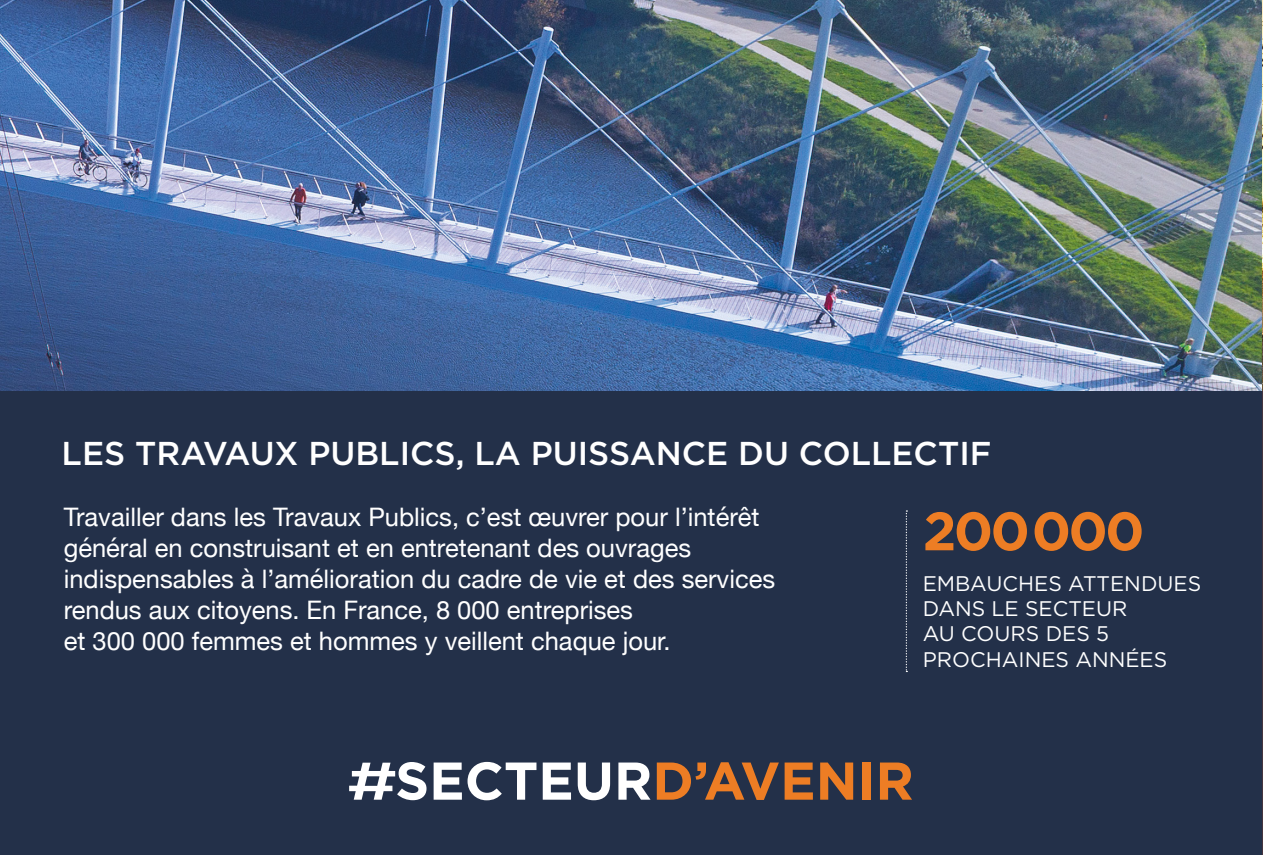
<style>
.page{position:relative;width:1263px;height:855px;background:#fff}
.page>*{position:absolute;margin:0;border:0;box-sizing:border-box;transform-origin:0 0}
.t1{font:700 54px "Gotham";letter-spacing:-.05em;color:#ed7d24}
.t2{font:700 53.1px "Gotham";color:#ed7d24}
.t3{font:500 33px "Gotham";color:#fff}
.t4{font:25.5px/30.9px "Helvetica Neue";color:#fff}
.t5{font:21px/25.2px "Gotham";color:#fff}
.s1{color:#fff}
</style>
<div class="page">
<img style="left:0;top:0;width:1262px;height:391px">
<div style="left:0;top:391px;width:1263px;height:464px;background:#233049"></div>
<svg style="left:349px;top:762px;width:46px;height:37px"></svg>
<svg style="left:906px;top:510px;width:1px;height:162px"></svg>
<img style="left:1262px;top:0;width:1px;height:489px">
<p class="t3" style="left:62px;top:431px;width:931px">LES TRAVAUX PUBLICS, LA PUISSANCE DU COLLECTIF</p>
<p class="t4" style="left:64px;top:503px;width:713px">Travailler dans les Travaux Publics, c’est œuvrer pour l’intérêt général en construisant et en entretenant des ouvrages indispensables à l’amélioration du cadre de vie et des services rendus aux citoyens. En France, 8 000 entreprises<br>et 300 000 femmes et hommes y veillent chaque jour.</p>
<h1 class="t1" style="left:923px;top:495px;width:223px">200 000</h1>
<p class="t5" style="left:923px;top:570px;width:280px">EMBAUCHES ATTENDUES<br>DANS LE SECTEUR<br>AU COURS DES 5<br>PROCHAINES ANNÉES</p>
<h2 class="t2" style="left:395px;top:745px;width:520px"><span class="s1">SECTEUR</span>D’AVENIR</h2>
</div>
